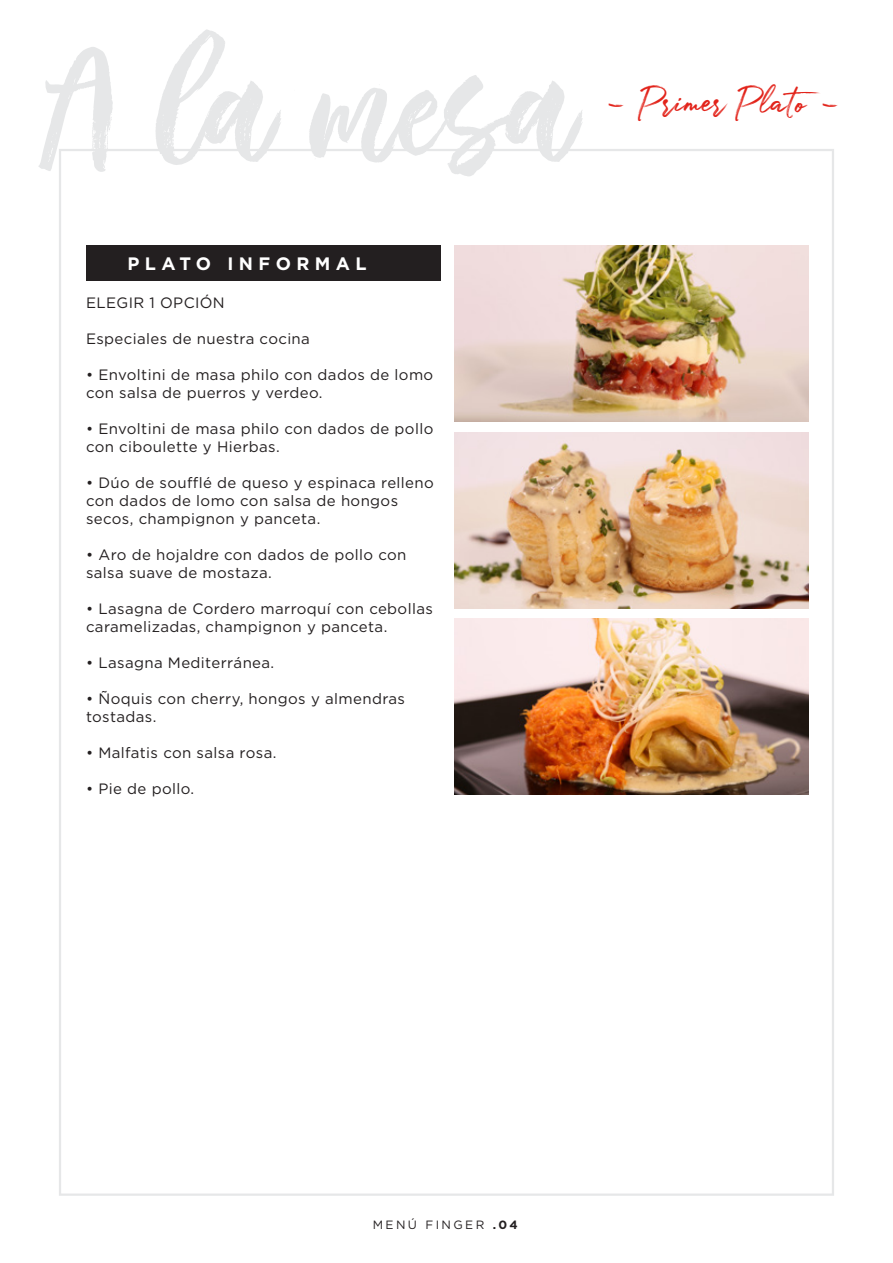
<style>
.page{position:relative;width:893px;height:1263px;background:#fff}
.page>*{position:absolute;margin:0;border:0;box-sizing:border-box;transform-origin:0 0}
.t1{font:154.2px "Rough Rough";color:#e6e7e8}
.t2{font:39.75px "Julietta Messie";color:#e2231a}
.t3{font:700 18px "Gotham";letter-spacing:.3em;color:#fff}
.t4{font:15px/18px "Gotham";letter-spacing:.025em;color:#231f20}
.t5{font:12px "Gotham";letter-spacing:.2em;color:#231f20}
.s1{font-weight:700}
</style>
<div class="page">
<div style="left:86px;top:246px;width:354px;height:35px;background:#231f20"></div>
<img style="left:454px;top:246px;width:355px;height:175px">
<img style="left:454px;top:432px;width:355px;height:176px">
<img style="left:454px;top:619px;width:355px;height:176px">
<h1 class="t1" style="left:41px;top:8px;width:536px">A la mesa</h1>
<h2 class="t2" style="left:602px;top:75px;width:241px">- Primer Plato -</h2>
<p class="t3" style="left:127px;top:253px;width:241px">PLATO INFORMAL</p>
<p class="t4" style="left:86px;top:293px;width:140px">ELEGIR 1 OPCIÓN</p>
<p class="t4" style="left:86px;top:329px;width:225px">Especiales de nuestra cocina</p>
<p class="t4" style="left:86px;top:365px;width:349px">• Envoltini de masa philo con dados de lomo con salsa de puerros y verdeo.</p>
<p class="t4" style="left:86px;top:419px;width:349px">• Envoltini de masa philo con dados de pollo con ciboulette y Hierbas.</p>
<p class="t4" style="left:86px;top:473px;width:349px">• Dúo de soufflé de queso y espinaca relleno con dados de lomo con salsa de hongos secos, champignon y panceta.</p>
<p class="t4" style="left:86px;top:545px;width:322px">• Aro de hojaldre con dados de pollo con salsa suave de mostaza.</p>
<p class="t4" style="left:86px;top:599px;width:348px">• Lasagna de Cordero marroquí con cebollas caramelizadas, champignon y panceta.</p>
<p class="t4" style="left:86px;top:653px;width:190px">• Lasagna Mediterránea.</p>
<p class="t4" style="left:86px;top:689px;width:320px">• Ñoquis con cherry, hongos y almendras tostadas.</p>
<p class="t4" style="left:86px;top:743px;width:192px">• Malfatis con salsa rosa.</p>
<p class="t4" style="left:86px;top:779px;width:110px">• Pie de pollo.</p>
<p class="t5" style="left:373px;top:1218px;width:147px">MENÚ FINGER <span class="s1">.04</span></p>
</div>
